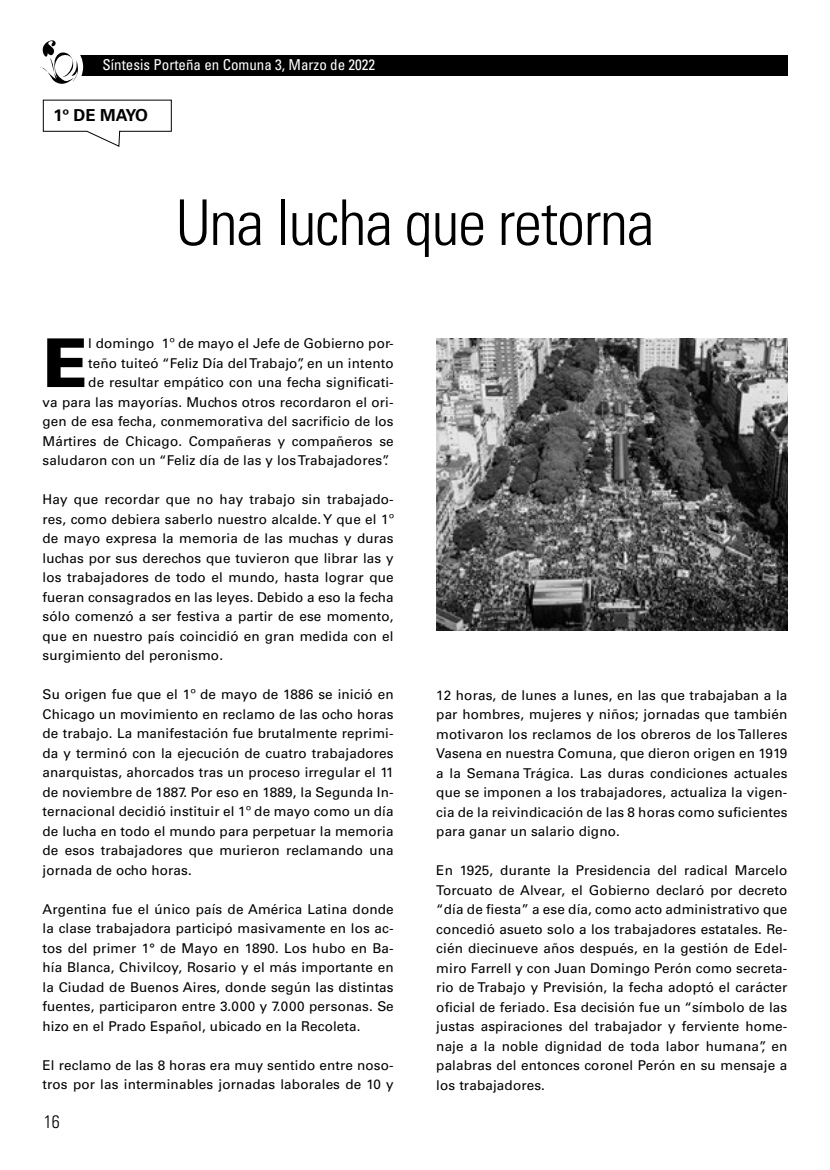
<style>
.page{position:relative;width:830px;height:1170px;background:#fff}
.page>*{position:absolute;margin:0;border:0;box-sizing:border-box;transform-origin:0 0}
.t1{font:900 67.5px "Univers LT Std";color:#000}
.t2{font:300 condensed 63px "Univers LT Std";letter-spacing:-.02em;color:#000}
.t3{font:300 condensed 18px "Univers LT Std";color:#000}
.t4{font:700 16.5px "Univers LT Std";color:#000}
.t5{font:condensed 15px "Univers LT Std";color:#fff}
.t6{font:13.5px/19.5px "Univers LT Std";letter-spacing:.01em;color:#000;text-align:justify}
</style>
<div class="page">
<div style="left:43px;top:55px;width:744px;height:21px;background:#000"></div>
<div style="left:32px;top:41px;width:51px;height:51px;background:#fff;border-radius:50%"></div>
<svg style="left:40px;top:40px;width:38px;height:44px"></svg>
<svg style="left:43px;top:99px;width:129px;height:48px"></svg>
<img style="left:436px;top:338px;width:351px;height:292px">
<p class="t5" style="left:103px;top:56px;width:274px">Síntesis Porteña en Comuna 3, Marzo de 2022</p>
<p class="t4" style="left:54px;top:106px;width:96px">1º DE MAYO</p>
<h2 class="t2" style="left:176px;top:185px;width:480px">Una lucha que retorna</h2>
<p class="t6" style="left:43px;top:333px;width:352px;text-align:right">l domingo 1º de mayo el Jefe de Gobierno por-<br>teño tuiteó “Feliz Día del Trabajo”, en un intento<br>de resultar empático con una fecha significati-<br>va para las mayorías. Muchos otros recordaron el ori&shy;gen de esa fecha, conmemorativa del sacrificio de los Mártires de Chicago. Compañeras y compañeros se saludaron con un “Feliz día de las y los Trabajadores”.</p>
<p class="t6" style="left:43px;top:489px;width:352px">Hay que recordar que no hay trabajo sin trabajado&shy;res, como debiera saberlo nuestro alcalde. Y que el 1º de mayo expresa la memoria de las muchas y duras luchas por sus derechos que tuvieron que librar las y los trabajadores de todo el mundo, hasta lograr que fueran consagrados en las leyes. Debido a eso la fecha sólo comenzó a ser festiva a partir de ese momento, que en nuestro país coincidió en gran medida con el surgimiento del peronismo.</p>
<p class="t6" style="left:43px;top:684px;width:352px">Su origen fue que el 1º de mayo de 1886 se inició en Chicago un movimiento en reclamo de las ocho horas de trabajo. La manifestación fue brutalmente reprimi&shy;da y terminó con la ejecución de cuatro trabajadores anarquistas, ahorcados tras un proceso irregular el 11 de noviembre de 1887. Por eso en 1889, la Segunda In&shy;ternacional decidió instituir el 1º de mayo como un día de lucha en todo el mundo para perpetuar la memoria de esos trabajadores que murieron reclamando una jornada de ocho horas.</p>
<p class="t6" style="left:43px;top:899px;width:352px">Argentina fue el único país de América Latina donde la clase trabajadora participó masivamente en los ac&shy;tos del primer 1° de Mayo en 1890. Los hubo en Ba&shy;hía Blanca, Chivilcoy, Rosario y el más importante en la Ciudad de Buenos Aires, donde según las distintas fuentes, participaron entre 3.000 y 7.000 personas. Se hizo en el Prado Español, ubicado en la Recoleta.</p>
<p class="t6" style="left:43px;top:1055px;width:352px">El reclamo de las 8 horas era muy sentido entre noso&shy;tros por las interminables jornadas laborales de 10 y</p>
<h1 class="t1" style="left:43px;top:320px;width:47px">E</h1>
<h3 class="t3" style="left:44px;top:1110px;width:17px">16</h3>
<p class="t6" style="left:436px;top:685px;width:352px">12 horas, de lunes a lunes, en las que trabajaban a la par hombres, mujeres y niños; jornadas que también motivaron los reclamos de los obreros de los Talleres Vasena en nuestra Comuna, que dieron origen en 1919 a la Semana Trágica. Las duras condiciones actuales que se imponen a los trabajadores, actualiza la vigen&shy;cia de la reivindicación de las 8 horas como suficientes para ganar un salario digno.</p>
<p class="t6" style="left:436px;top:860px;width:352px">En 1925, durante la Presidencia del radical Marcelo Torcuato de Alvear, el Gobierno declaró por decreto “día de fiesta” a ese día, como acto administrativo que concedió asueto solo a los trabajadores estatales. Re&shy;cién diecinueve años después, en la gestión de Edel&shy;miro Farrell y con Juan Domingo Perón como secreta&shy;rio de Trabajo y Previsión, la fecha adoptó el carácter oficial de feriado. Esa decisión fue un “símbolo de las justas aspiraciones del trabajador y ferviente home&shy;naje a la noble dignidad de toda labor humana”, en palabras del entonces coronel Perón en su mensaje a los trabajadores.</p>
</div>
